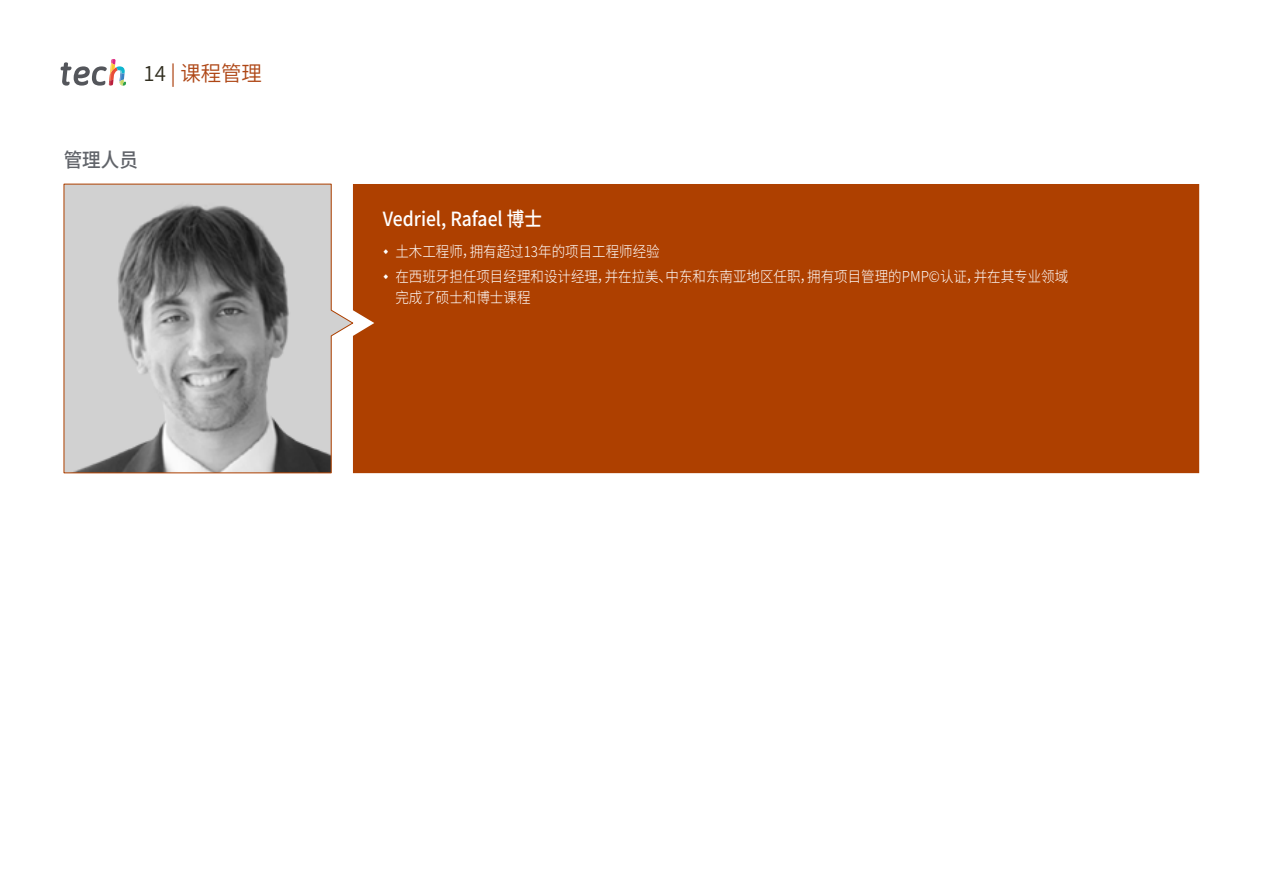
<style>
.page{position:relative;width:1263px;height:893px;background:#fff}
.page>*{position:absolute;margin:0;border:0;box-sizing:border-box;transform-origin:0 0}
.t1{font:21px "Source Han Sans CN";color:#ae4615}
.t2{font:500 19.5px "Source Han Sans CN";color:#fff;scale:.9 1}
.t3{font:500 19.5px "Source Han Sans CN";color:#61646a;scale:.95 1}
.t4{font:300 15px/25.2px "Source Han Sans CN";color:#fff;scale:.9 1}
.s1{color:#312e20}
</style>
<div class="page">
<svg style="left:61px;top:59px;width:65px;height:27px"></svg>
<div style="left:353px;top:184px;width:846px;height:289px;background:#ae4000"></div>
<svg style="left:64px;top:184px;width:289px;height:289px;background:#afaead"></svg>
<svg style="left:384px;top:249px;width:4px;height:5px"></svg>
<svg style="left:384px;top:274px;width:4px;height:5px"></svg>
<h1 class="t1" style="left:144px;top:61px;width:120px"><span class="s1">14</span> | 课程管理</h1>
<h2 class="t3" style="left:64px;top:148px;width:80px">管理人员</h2>
<h2 class="t2" style="left:383px;top:208px;width:178px">Vedriel, Rafael 博士</h2>
<p class="t4" style="left:395px;top:239px;width:749px">土木工程师，拥有超过13年的项目工程师经验<br>在西班牙担任项目经理和设计经理，并在拉美、中东和东南亚地区任职，拥有项目管理的PMP©认证，并在其专业领域</p>
<p class="t4" style="left:395px;top:285px;width:151px">完成了硕士和博士课程</p>
</div>
